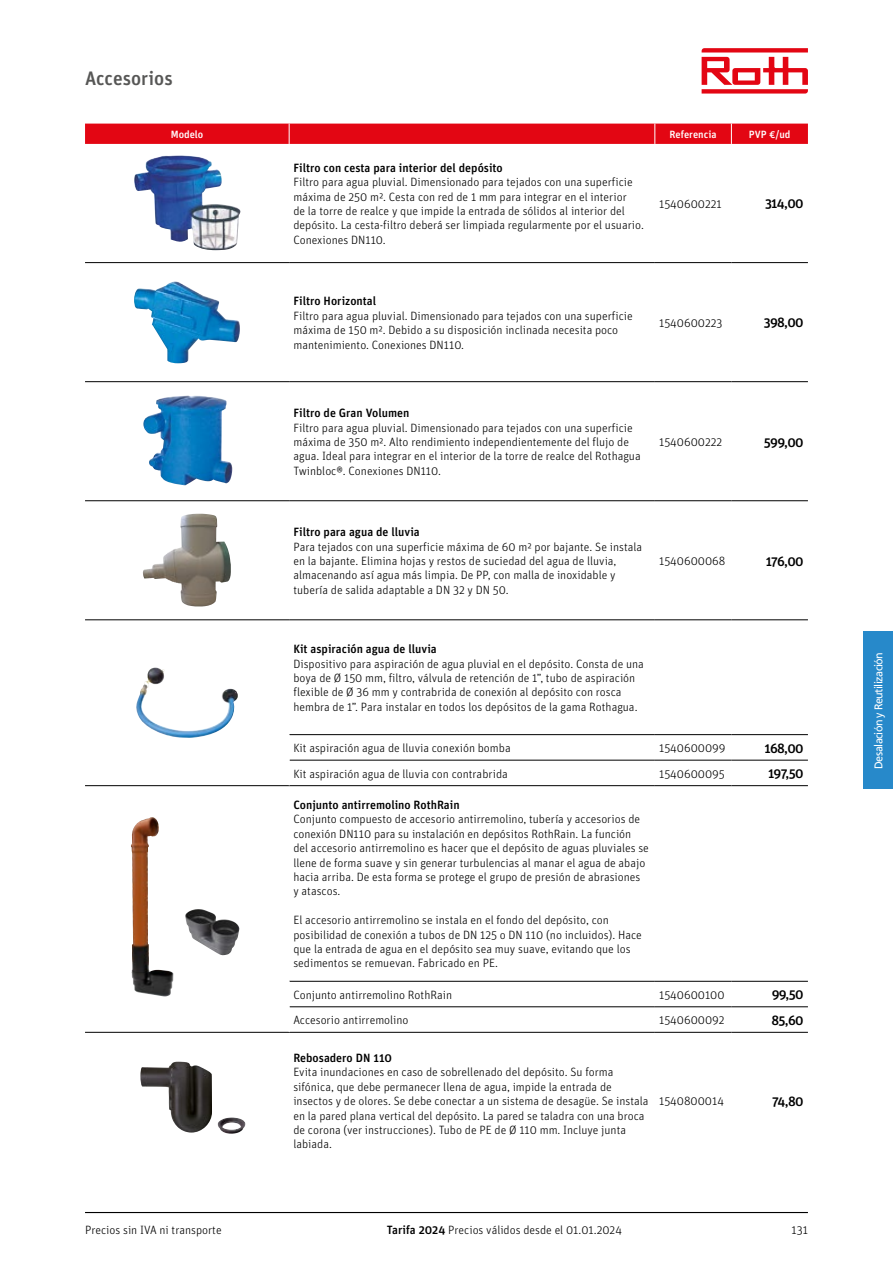
<style>
.page{position:relative;width:893px;height:1263px;background:#fff}
.page>*{position:absolute;margin:0;border:0;box-sizing:border-box;transform-origin:0 0}
.t1{font:500 19.5px "Unit OT";color:#575756}
.t2{font:500 13.5px "Unit OT";letter-spacing:-.05em;color:#000}
.t3{font:300 12px/14.4px "Unit OT";color:#000}
.t4{font:500 12px "Unit OT";color:#000}
.t5{font:11.25px "Frutiger LT Std";letter-spacing:-.05em;color:#fff;scale:.96 1}
.t6{font:500 10.5px "Unit OT";color:#fff}
.s1{font-weight:500}
</style>
<div class="page">
<div style="left:85px;top:124px;width:723px;height:20px;background:#e30613"></div>
<hr style="left:85px;top:262px;width:204px;height:1px;background:#000">
<hr style="left:289px;top:262px;width:366px;height:1px;background:#000">
<hr style="left:655px;top:262px;width:76px;height:1px;background:#000">
<hr style="left:731px;top:262px;width:77px;height:1px;background:#000">
<hr style="left:85px;top:381px;width:204px;height:1px;background:#000">
<hr style="left:289px;top:381px;width:366px;height:1px;background:#000">
<hr style="left:85px;top:500px;width:204px;height:1px;background:#000">
<hr style="left:289px;top:500px;width:366px;height:1px;background:#000">
<hr style="left:85px;top:619px;width:204px;height:1px;background:#000">
<hr style="left:289px;top:619px;width:366px;height:1px;background:#000">
<hr style="left:655px;top:619px;width:76px;height:1px;background:#000">
<hr style="left:731px;top:619px;width:77px;height:1px;background:#000">
<hr style="left:85px;top:785px;width:204px;height:1px;background:#000">
<hr style="left:289px;top:785px;width:366px;height:1px;background:#000">
<hr style="left:655px;top:785px;width:76px;height:1px;background:#000">
<hr style="left:731px;top:785px;width:77px;height:1px;background:#000">
<hr style="left:85px;top:1032px;width:204px;height:1px;background:#000">
<hr style="left:289px;top:1032px;width:366px;height:1px;background:#000">
<hr style="left:655px;top:381px;width:76px;height:1px;background:#000">
<hr style="left:731px;top:381px;width:77px;height:1px;background:#000">
<hr style="left:655px;top:500px;width:76px;height:1px;background:#000">
<hr style="left:731px;top:500px;width:77px;height:1px;background:#000">
<hr style="left:289px;top:734px;width:366px;height:1px;background:#000">
<hr style="left:655px;top:734px;width:76px;height:1px;background:#000">
<hr style="left:731px;top:734px;width:77px;height:1px;background:#000">
<hr style="left:289px;top:760px;width:366px;height:1px;background:#000">
<hr style="left:655px;top:760px;width:76px;height:1px;background:#000">
<hr style="left:731px;top:760px;width:77px;height:1px;background:#000">
<hr style="left:289px;top:981px;width:366px;height:1px;background:#000">
<hr style="left:655px;top:981px;width:76px;height:1px;background:#000">
<hr style="left:731px;top:981px;width:77px;height:1px;background:#000">
<hr style="left:289px;top:1006px;width:366px;height:1px;background:#000">
<hr style="left:655px;top:1006px;width:76px;height:1px;background:#000">
<hr style="left:731px;top:1006px;width:77px;height:1px;background:#000">
<hr style="left:655px;top:1032px;width:76px;height:1px;background:#000">
<hr style="left:731px;top:1032px;width:77px;height:1px;background:#000">
<img style="left:134px;top:155px;width:106px;height:95px">
<img style="left:134px;top:281px;width:106px;height:82px">
<img style="left:143px;top:396px;width:89px;height:89px">
<img style="left:143px;top:514px;width:88px;height:92px">
<img style="left:136px;top:668px;width:102px;height:70px">
<img style="left:185px;top:909px;width:54px;height:46px">
<img style="left:131px;top:817px;width:42px;height:179px">
<img style="left:140px;top:1062px;width:72px;height:70px">
<img style="left:218px;top:1117px;width:27px;height:17px">
<svg style="left:702px;top:48px;width:106px;height:46px"></svg>
<hr style="left:85px;top:1212px;width:723px;height:1px;background:#000">
<div style="left:863px;top:631px;width:30px;height:158px;background:#2789ca"></div>
<h1 class="t1" style="left:85px;top:66px;width:89px">Accesorios</h1>
<p class="t6" style="left:171px;top:128px;width:34px">Modelo</p>
<p class="t6" style="left:670px;top:128px;width:48px">Referencia</p>
<p class="t6" style="left:749px;top:128px;width:43px">PVP €/ud</p>
<p class="t4" style="left:293px;top:160px;width:211px">Filtro con cesta para interior del depósito</p>
<p class="t3" style="left:293px;top:175px;width:352px">Filtro para agua pluvial. Dimensionado para tejados con una superficie máxima de 250 m2. Cesta con red de 1 mm para integrar en el interior<br>de la torre de realce y que impide la entrada de sólidos al interior del depósito. La cesta-filtro deberá ser limpiada regularmente por el usuario.<br>Conexiones DN110.</p>
<p class="t3" style="left:659px;top:197px;width:64px">1540600221</p>
<p class="t2" style="left:765px;top:195px;width:40px">314,00</p>
<p class="t4" style="left:293px;top:293px;width:84px">Filtro Horizontal</p>
<p class="t3" style="left:293px;top:308px;width:341px">Filtro para agua pluvial. Dimensionado para tejados con una superficie máxima de 150 m2. Debido a su disposición inclinada necesita poco mantenimiento. Conexiones DN110.</p>
<p class="t3" style="left:659px;top:316px;width:65px">1540600223</p>
<p class="t2" style="left:764px;top:314px;width:41px">398,00</p>
<p class="t4" style="left:293px;top:405px;width:118px">Filtro de Gran Volumen</p>
<p class="t3" style="left:293px;top:420px;width:349px">Filtro para agua pluvial. Dimensionado para tejados con una superficie máxima de 350 m2. Alto rendimiento independientemente del flujo de agua. Ideal para integrar en el interior de la torre de realce del Rothagua Twinbloc®. Conexiones DN110.</p>
<p class="t3" style="left:659px;top:435px;width:65px">1540600222</p>
<p class="t2" style="left:764px;top:433px;width:41px">599,00</p>
<p class="t4" style="left:293px;top:524px;width:128px">Filtro para agua de lluvia</p>
<p class="t3" style="left:293px;top:539px;width:350px">Para tejados con una superficie máxima de 60 m2 por bajante. Se instala en la bajante. Elimina hojas y restos de suciedad del agua de lluvia, almacenando así agua más limpia. De PP, con malla de inoxidable y tubería de salida adaptable a DN 32 y DN 50.</p>
<p class="t3" style="left:659px;top:554px;width:68px">1540600068</p>
<p class="t2" style="left:766px;top:552px;width:39px">176,00</p>
<p class="t4" style="left:293px;top:641px;width:145px">Kit aspiración agua de lluvia</p>
<p class="t3" style="left:293px;top:656px;width:352px">Dispositivo para aspiración de agua pluvial en el depósito. Consta de una boya de Ø 150 mm, filtro, válvula de retención de 1”, tubo de aspiración flexible de Ø 36 mm y contrabrida de conexión al depósito con rosca hembra de 1”. Para instalar en todos los depósitos de la gama Rothagua.</p>
<p class="t3" style="left:293px;top:741px;width:219px">Kit aspiración agua de lluvia conexión bomba</p>
<p class="t3" style="left:659px;top:741px;width:68px">1540600099</p>
<p class="t2" style="left:764px;top:739px;width:41px">168,00</p>
<p class="t3" style="left:293px;top:766px;width:216px">Kit aspiración agua de lluvia con contrabrida</p>
<p class="t3" style="left:659px;top:766px;width:67px">1540600095</p>
<p class="t2" style="left:768px;top:765px;width:37px">197,50</p>
<p class="t4" style="left:293px;top:797px;width:168px">Conjunto antirremolino RothRain</p>
<p class="t3" style="left:293px;top:812px;width:357px">Conjunto compuesto de accesorio antirremolino, tubería y accesorios de conexión DN110 para su instalación en depósitos RothRain. La función del accesorio antirremolino es hacer que el depósito de aguas pluviales se llene de forma suave y sin generar turbulencias al manar el agua de abajo hacia arriba. De esta forma se protege el grupo de presión de abrasiones<br>y atascos.</p>
<p class="t3" style="left:293px;top:913px;width:350px">El accesorio antirremolino se instala en el fondo del depósito, con posibilidad de conexión a tubos de DN 125 o DN 110 (no incluidos). Hace que la entrada de agua en el depósito sea muy suave, evitando que los sedimentos se remuevan. Fabricado en PE.</p>
<p class="t3" style="left:293px;top:987px;width:160px">Conjunto antirremolino RothRain</p>
<p class="t3" style="left:659px;top:987px;width:67px">1540600100</p>
<p class="t2" style="left:772px;top:986px;width:34px">99,50</p>
<p class="t3" style="left:293px;top:1013px;width:117px">Accesorio antirremolino</p>
<p class="t3" style="left:659px;top:1013px;width:67px">1540600092</p>
<p class="t2" style="left:771px;top:1011px;width:34px">85,60</p>
<p class="t4" style="left:293px;top:1050px;width:100px">Rebosadero DN 110</p>
<p class="t3" style="left:293px;top:1065px;width:357px">Evita inundaciones en caso de sobrellenado del depósito. Su forma sifónica, que debe permanecer llena de agua, impide la entrada de insectos y de olores. Se debe conectar a un sistema de desagüe. Se instala en la pared plana vertical del depósito. La pared se taladra con una broca de corona (ver instrucciones). Tubo de PE de Ø 110 mm. Incluye junta labiada.</p>
<p class="t3" style="left:659px;top:1094px;width:66px">1540800014</p>
<p class="t2" style="left:772px;top:1092px;width:33px">74,80</p>
<p class="t3" style="left:85px;top:1223px;width:138px">Precios sin IVA ni transporte</p>
<p class="t3" style="left:387px;top:1223px;width:237px"><span class="s1">Tarifa 2024</span> Precios válidos desde el 01.01.2024</p>
<p class="t3" style="left:791px;top:1223px;width:18px">131</p>
<p class="t5" style="left:872px;top:769px;width:123px;rotate:-90deg">Desalación y Reutilización</p>
</div>
